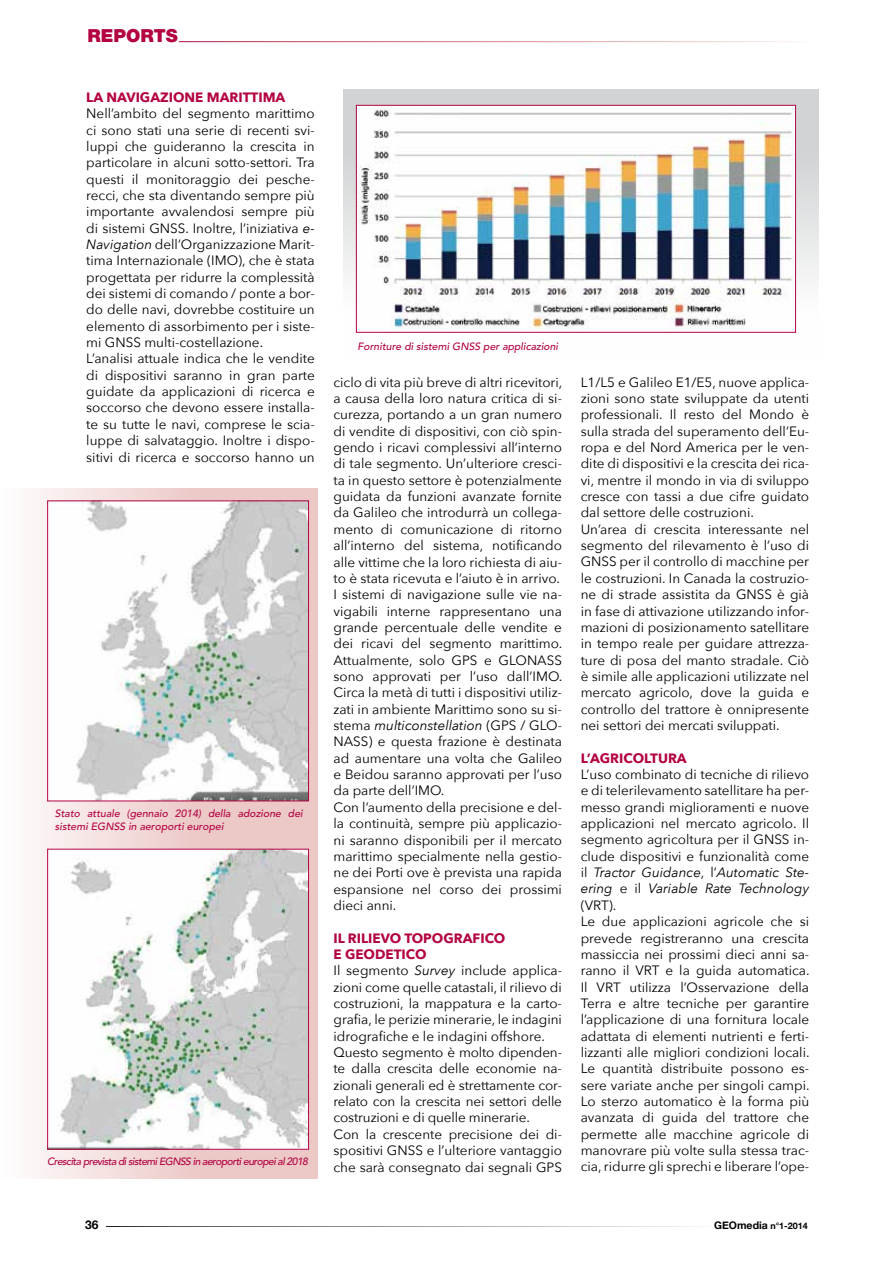
<style>
.page{position:relative;width:893px;height:1263px;background:#fff}
.page>*{position:absolute;margin:0;border:0;box-sizing:border-box;transform-origin:0 0}
.t1{font:900 18px "Helvetica Neue";color:#b30343}
.t2{font:13.5px/16.4px "Avenir Next";color:#000}
.t3{font:700 13.5px "Avenir Next";color:#b30343}
.t4{font:700 12px "Helvetica Neue";color:#000}
.t5{font:italic 500 10.5px/12.6px "Avenir";color:#b30343}
.t6{font:italic 500 10.5px "Avenir";letter-spacing:-.06em;color:#b30343}
.t7{font:700 10.5px "Helvetica Neue";color:#000}
.s1{font-style:italic}
.s2{font-weight:700;color:#b30343}
.s3{font-size:9px}
</style>
<div class="page">
<svg style="left:35px;top:488px;width:283px;height:690px;fill:#eed0ce"></svg>
<img style="left:49px;top:502px;width:258px;height:297px">
<div style="left:47px;top:500px;width:262px;height:301px;border:1px solid #b30343"></div>
<img style="left:49px;top:851px;width:258px;height:297px">
<div style="left:47px;top:849px;width:262px;height:301px;border:1px solid #b30343"></div>
<div style="left:343px;top:89px;width:475px;height:271px;background:linear-gradient(to bottom,#c8c9cb,#fff)"></div>
<img style="left:358px;top:107px;width:436px;height:224px">
<div style="left:356px;top:105px;width:440px;height:228px;border:1px solid #b30343"></div>
<h1 class="t1" style="left:88px;top:25px;width:92px">REPORTS</h1>
<p class="t3" style="left:86px;top:85px;width:201px">LA NAVIGAZIONE MARITTIMA</p>
<p class="t2" style="left:86px;top:105px;width:230px">Nell’ambito del segmento marittimo ci sono stati una serie di recenti svi&shy;luppi che guideranno la crescita in particolare in alcuni sotto-settori. Tra questi il monitoraggio dei pesche&shy;recci, che sta diventando sempre più importante avvalendosi sempre più di sistemi GNSS. Inoltre, l’iniziativa <span class="s1">e-Navigation</span> dell’Organizzazione Marit&shy;tima Internazionale (IMO), che è stata progettata per ridurre la complessità dei sistemi di comando / ponte a bor&shy;do delle navi, dovrebbe costituire un elemento di assorbimento per i siste&shy;mi GNSS multi-costellazione.<br>L’analisi attuale indica che le vendite di dispositivi saranno in gran parte guidate da applicazioni di ricerca e soccorso che devono essere installa&shy;te su tutte le navi, comprese le scia&shy;luppe di salvataggio. Inoltre i dispo&shy;sitivi di ricerca e soccorso hanno un</p>
<p class="t5" style="left:55px;top:807px;width:249px">Stato attuale (gennaio 2014) della adozione dei sistemi EGNSS in aeroporti europei</p>
<p class="t6" style="left:47px;top:1155px;width:262px">Crescita prevista di sistemi EGNSS in aeroporti europei al 2018</p>
<p class="t5" style="left:357px;top:341px;width:202px">Forniture di sistemi GNSS per applicazioni</p>
<p class="t2" style="left:333px;top:373px;width:230px">ciclo di vita più breve di altri ricevitori, a causa della loro natura critica di si&shy;curezza, portando a un gran numero di vendite di dispositivi, con ciò spin&shy;gendo i ricavi complessivi all’interno di tale segmento. Un’ulteriore cresci&shy;ta in questo settore è potenzialmente guidata da funzioni avanzate fornite da Galileo che introdurrà un collega&shy;mento di comunicazione di ritorno all’interno del sistema, notificando alle vittime che la loro richiesta di aiu&shy;to è stata ricevuta e l’aiuto è in arrivo.<br>I sistemi di navigazione sulle vie na&shy;vigabili interne rappresentano una grande percentuale delle vendite e dei ricavi del segmento marittimo.<br>Attualmente, solo GPS e GLONASS sono approvati per l’uso dall’IMO.<br>Circa la metà di tutti i dispositivi utiliz&shy;zati in ambiente Marittimo sono su si&shy;stema <span class="s1">multiconstellation</span> (GPS / GLO-NASS) e questa frazione è destinata ad aumentare una volta che Galileo e Beidou saranno approvati per l’uso da parte dell’IMO.<br>Con l’aumento della precisione e del&shy;la continuità, sempre più applicazio&shy;ni saranno disponibili per il mercato marittimo specialmente nella gestio&shy;ne dei Porti ove è prevista una rapida espansione nel corso dei prossimi dieci anni.</p>
<p class="t2" style="left:333px;top:929px;width:230px"><span class="s2">IL RILIEVO TOPOGRAFICO<br>E GEODETICO<br></span>Il segmento <span class="s1">Survey</span> include applica&shy;zioni come quelle catastali, il rilievo di costruzioni, la mappatura e la carto&shy;grafia, le perizie minerarie, le indagini idrografiche e le indagini offshore.<br>Questo segmento è molto dipenden&shy;te dalla crescita delle economie na&shy;zionali generali ed è strettamente cor&shy;relato con la crescita nei settori delle costruzioni e di quelle minerarie.<br>Con la crescente precisione dei di&shy;spositivi GNSS e l’ulteriore vantaggio che sarà consegnato dai segnali GPS</p>
<p class="t2" style="left:581px;top:373px;width:230px">L1/L5 e Galileo E1/E5, nuove applica&shy;zioni sono state sviluppate da utenti professionali. Il resto del Mondo è sulla strada del superamento dell’Eu&shy;ropa e del Nord America per le ven&shy;dite di dispositivi e la crescita dei rica&shy;vi, mentre il mondo in via di sviluppo cresce con tassi a due cifre guidato dal settore delle costruzioni.<br>Un’area di crescita interessante nel segmento del rilevamento è l’uso di GNSS per il controllo di macchine per le costruzioni. In Canada la costruzio&shy;ne di strade assistita da GNSS è già in fase di attivazione utilizzando infor&shy;mazioni di posizionamento satellitare in tempo reale per guidare attrezza&shy;ture di posa del manto stradale. Ciò è simile alle applicazioni utilizzate nel mercato agricolo, dove la guida e controllo del trattore è onnipresente nei settori dei mercati sviluppati.</p>
<p class="t3" style="left:581px;top:746px;width:108px">L’AGRICOLTURA</p>
<p class="t2" style="left:581px;top:765px;width:230px">L’uso combinato di tecniche di rilievo e di telerilevamento satellitare ha per&shy;messo grandi miglioramenti e nuove applicazioni nel mercato agricolo. Il segmento agricoltura per il GNSS in&shy;clude dispositivi e funzionalità come il <span class="s1">Tractor Guidance</span>, l’<span class="s1">Automatic Ste&shy;ering</span> e il <span class="s1">Variable Rate Technology </span>(VRT).<br>Le due applicazioni agricole che si prevede registreranno una crescita massiccia nei prossimi dieci anni sa&shy;ranno il VRT e la guida automatica.<br>Il VRT utilizza l’Osservazione della Terra e altre tecniche per garantire l’applicazione di una fornitura locale adattata di elementi nutrienti e ferti&shy;lizzanti alle migliori condizioni locali.<br>Le quantità distribuite possono es&shy;sere variate anche per singoli campi.<br>Lo sterzo automatico è la forma più avanzata di guida del trattore che permette alle macchine agricole di manovrare più volte sulla stessa trac&shy;cia, ridurre gli sprechi e liberare l’ope-</p>
<p class="t4" style="left:85px;top:1215px;width:15px">36</p>
<p class="t7" style="left:714px;top:1217px;width:95px">GEOmedia <span class="s3">n°1-2014</span></p>
</div>
